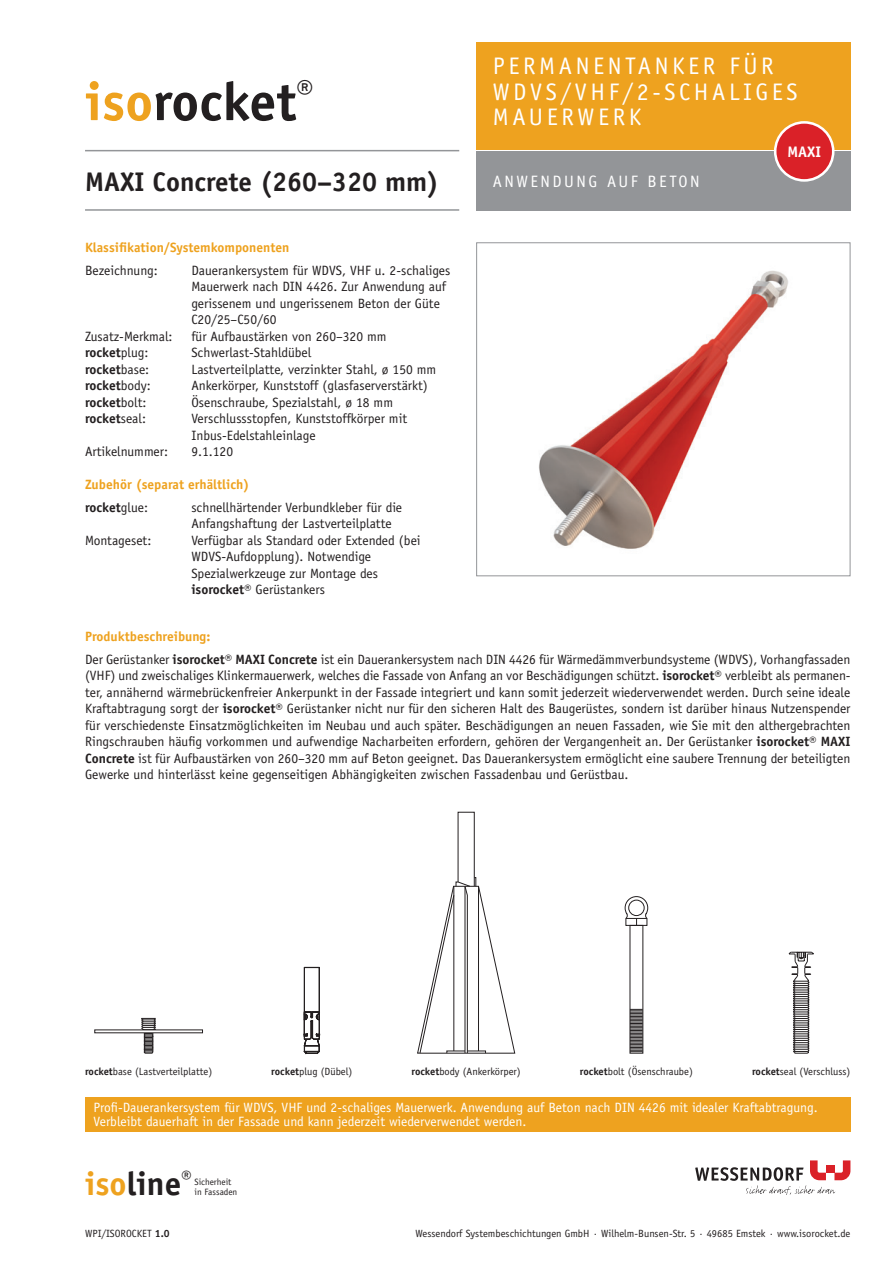
<style>
.page{position:relative;width:893px;height:1263px;background:#fff}
.page>*{position:absolute;margin:0;border:0;box-sizing:border-box;transform-origin:0 0}
.t1{font:700 54px "Officina Sans Std";color:#231f20}
.t2{font:700 27px "Officina Sans Std";color:#231f20}
.t3{font:24px/25.5px "Officina Sans Std";letter-spacing:.15em;color:#fff}
.t4{font:16.5px "Officina Sans Std";letter-spacing:.15em;color:#fff}
.t5{font:700 15.3px "Officina Sans Std";color:#fff}
.t6{font:13.5px/16.5px "Officina Sans Std";color:#231f20}
.t7{font:13.5px/13.5px "Officina Sans Std";color:#fff}
.t8{font:700 13.5px/22.5px "Officina Sans Std";color:#eea21f}
.t9{font:700 13.5px "Officina Sans Std";color:#231f20}
.t10{font:10.5px "Officina Sans Std";color:#231f20}
.t11{font:9.15px/9.8px "Officina Sans Std";color:#231f20}
.s1{color:#eea21f}
.s2{font-weight:400}
.s3{color:#231f20}
.s4{font-weight:400;color:#231f20}
.s5{font-weight:700}
.s6{font-weight:700;color:#eea21f}
.s7{font-weight:700;font-size:33px;color:#eea21f}
.s8{font-weight:700;font-size:33px}
.s9{font-size:19.2px}
</style>
<div class="page">
<svg style="left:695px;top:1160px;width:155px;height:35px"></svg>
<div style="left:826px;top:1165px;width:8px;height:8px;background:#da2128"></div>
<div style="left:476px;top:43px;width:374px;height:107px;background:#eea21f"></div>
<div style="left:476px;top:151px;width:374px;height:60px;background:#939598"></div>
<hr style="left:85px;top:150px;width:374px;height:1px;background:#939598">
<hr style="left:85px;top:209px;width:374px;height:2px;background:#939598">
<div style="left:85px;top:1097px;width:765px;height:34px;background:#eea21f"></div>
<img style="left:539px;top:270px;width:249px;height:279px">
<div style="left:476px;top:242px;width:374px;height:334px;border:1px solid #939598"></div>
<div style="left:775px;top:122px;width:58px;height:58px;background:#da2128;border-radius:50%"></div>
<div style="left:774px;top:121px;width:60px;height:61px;border:3px solid #fff;border-radius:50%"></div>
<svg style="left:788px;top:951px;width:26px;height:103px"></svg>
<svg style="left:417px;top:812px;width:98px;height:242px"></svg>
<svg style="left:625px;top:896px;width:23px;height:30px"></svg>
<svg style="left:630px;top:1009px;width:13px;height:43px"></svg>
<svg style="left:141px;top:1018px;width:15px;height:36px"></svg>
<svg style="left:304px;top:967px;width:16px;height:86px"></svg>
<h1 class="t1" style="left:85px;top:68px;width:230px"><span class="s1">iso</span>rocket<sup>®</sup></h1>
<h2 class="t2" style="left:85px;top:165px;width:356px">MAXI Concrete (260–320 mm)</h2>
<p class="t8" style="left:85px;top:236px;width:206px">Klassifikation/Systemkomponenten</p>
<p class="t6" style="left:85px;top:262px;width:74px">Bezeichnung:</p>
<p class="t6" style="left:191px;top:262px;width:261px">Dauerankersystem für WDVS, VHF u. 2-schaliges Mauerwerk nach DIN 4426. Zur Anwendung auf gerissenem und ungerissenem Beton der Güte C20/25–C50/60</p>
<p class="t6" style="left:85px;top:328px;width:89px">Zusatz-Merkmal:</p>
<p class="t6" style="left:191px;top:328px;width:197px">für Aufbaustärken von 260–320 mm</p>
<p class="t9" style="left:85px;top:344px;width:65px">rocket<span class="s2">plug:</span></p>
<p class="t6" style="left:191px;top:344px;width:122px">Schwerlast-Stahldübel</p>
<p class="t9" style="left:85px;top:361px;width:66px">rocket<span class="s2">base:</span></p>
<p class="t6" style="left:191px;top:361px;width:246px">Lastverteilplatte, verzinkter Stahl, ø 150 mm</p>
<p class="t9" style="left:85px;top:377px;width:67px">rocket<span class="s2">body:</span></p>
<p class="t6" style="left:191px;top:377px;width:238px">Ankerkörper, Kunststoff (glasfaserverstärkt)</p>
<p class="t9" style="left:85px;top:394px;width:63px">rocket<span class="s2">bolt:</span></p>
<p class="t6" style="left:191px;top:394px;width:203px">Ösenschraube, Spezialstahl, ø 18 mm</p>
<p class="t9" style="left:85px;top:410px;width:63px">rocket<span class="s2">seal:</span></p>
<p class="t6" style="left:191px;top:410px;width:217px">Verschlussstopfen, Kunststoffkörper mit<br>Inbus-Edelstahleinlage</p>
<p class="t6" style="left:85px;top:443px;width:85px">Artikelnummer:</p>
<p class="t6" style="left:191px;top:443px;width:43px">9.1.120</p>
<p class="t8" style="left:85px;top:473px;width:166px">Zubehör (separat erhältlich) <span class="s3">rocket</span><span class="s4">glue:</span></p>
<p class="t6" style="left:191px;top:499px;width:212px">schnellhärtender Verbundkleber für die<br>Anfangshaftung der Lastverteilplatte</p>
<p class="t6" style="left:85px;top:532px;width:68px">Montageset:</p>
<p class="t6" style="left:191px;top:532px;width:231px">Verfügbar als Standard oder Extended (bei WDVS-Aufdopplung). Notwendige Spezialwerkzeuge zur Montage des <span class="s5">isorocket®</span> Gerüstankers</p>
<h3 class="t3" style="left:493px;top:53px;width:306px">PERMANENTANKER FÜR<br>WDVS/VHF/2-SCHALIGES<br>MAUERWERK</h3>
<p class="t4" style="left:493px;top:172px;width:208px">ANWENDUNG AUF BETON</p>
<p class="t5" style="left:787px;top:142px;width:35px">MAXI</p>
<p class="t6" style="left:85px;top:625px;width:767px;line-height:22.5px"><span class="s6">Produktbeschreibung:<br></span>Der Gerüstanker <span class="s5">isorocket® MAXI Concrete</span> ist ein Dauerankersystem nach DIN 4426 für Wärmedämmverbundsysteme (WDVS), Vorhangfassaden</p>
<p class="t6" style="left:85px;top:667px;width:767px;text-align:justify">(VHF) und zweischaliges Klinkermauerwerk, welches die Fassade von Anfang an vor Beschädigungen schützt. <span class="s5">isorocket®</span> verbleibt als permanen&shy;ter, annähernd wärmebrückenfreier Ankerpunkt in der Fassade integriert und kann somit jederzeit wiederverwendet werden. Durch seine ideale Kraftabtragung sorgt der <span class="s5">isorocket®</span> Gerüstanker nicht nur für den sicheren Halt des Baugerüstes, sondern ist darüber hinaus Nutzenspender für verschiedenste Einsatzmöglichkeiten im Neubau und auch später. Beschädigungen an neuen Fassaden, wie Sie mit den althergebrachten Ringschrauben häufig vorkommen und aufwendige Nacharbeiten erfordern, gehören der Vergangenheit an. Der Gerüstanker <span class="s5">isorocket® MAXI Concrete</span> ist für Aufbaustärken von 260–320 mm auf Beton geeignet. Das Dauerankersystem ermöglicht eine saubere Trennung der beteiligten Gewerke und hinterlässt keine gegenseitigen Abhängigkeiten zwischen Fassadenbau und Gerüstbau.</p>
<p class="t10" style="left:85px;top:1065px;width:129px"><span class="s5">rocket</span>base (Lastverteilplatte)</p>
<p class="t10" style="left:271px;top:1065px;width:83px"><span class="s5">rocket</span>plug (Dübel)</p>
<p class="t10" style="left:411px;top:1065px;width:111px"><span class="s5">rocket</span>body (Ankerkörper)</p>
<p class="t10" style="left:580px;top:1065px;width:115px"><span class="s5">rocket</span>bolt (Ösenschraube)</p>
<p class="t10" style="left:752px;top:1065px;width:100px"><span class="s5">rocket</span>seal (Verschluss)</p>
<p class="t7" style="left:94px;top:1101px;width:726px">Profi-Dauerankersystem für WDVS, VHF und 2-schaliges Mauerwerk. Anwendung auf Beton nach DIN 4426 mit idealer Kraftabtragung.<br>Verbleibt dauerhaft in der Fassade und kann jederzeit wiederverwendet werden.</p>
<p class="t11" style="left:195px;top:1177px;width:44px;text-indent:-110px"><span class="s7">iso</span><span class="s8">line</span><span class="s9">®</span> Sicherheit in Fassaden</p>
<p class="t10" style="left:85px;top:1228px;width:86px">WPI/ISOROCKET <span class="s5">1.0</span></p>
<p class="t10" style="left:415px;top:1228px;width:436px">Wessendorf Systembeschichtungen GmbH · Wilhelm-Bunsen-Str. 5 · 49685 Emstek · www.isorocket.de</p>
</div>
